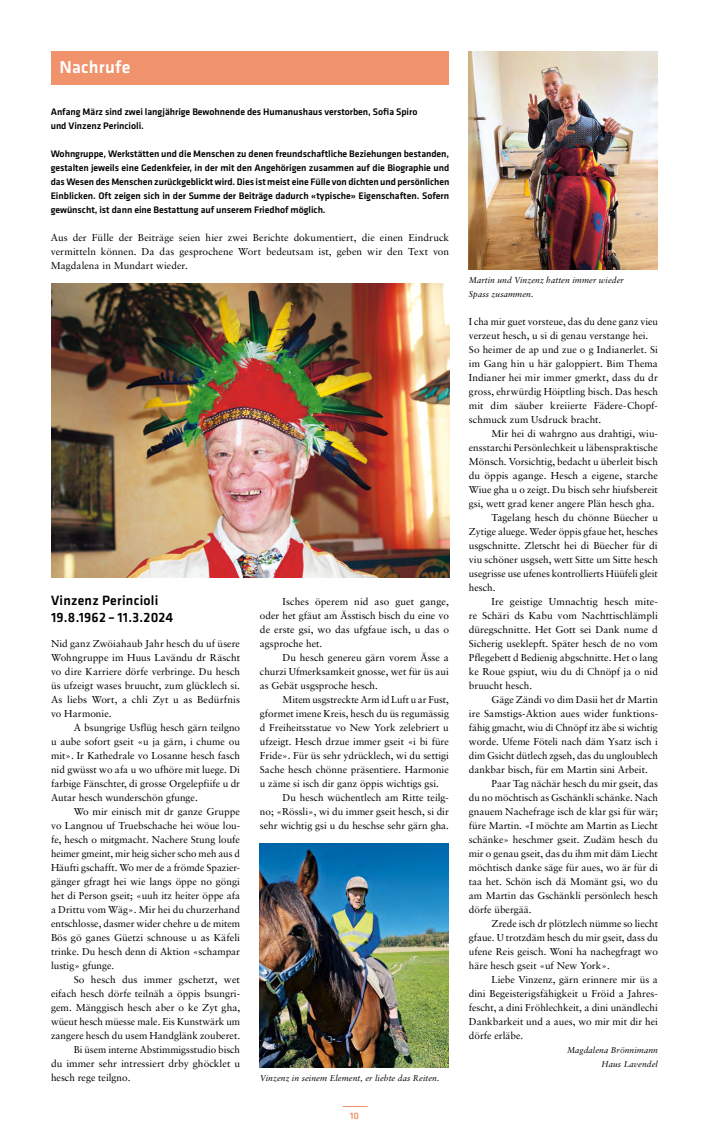
<style>
.page{position:relative;width:709px;height:1134px;background:#fff}
.page>*{position:absolute;margin:0;border:0;box-sizing:border-box;transform-origin:0 0}
.t1{font:500 18px "Klavika";letter-spacing:.01em;color:#fff}
.t2{font:500 14px/17px "Klavika";letter-spacing:.02em;color:#000}
.t3{font:10px/14px "Sabon";color:#000;text-align:justify}
.t4{font:500 9.8px/14px "Klavika";letter-spacing:-.005em;color:#000}
.t5{font:500 9.8px "Klavika";color:#f0936c}
.t6{font:italic 8.5px/14px "Sabon";letter-spacing:.01em;color:#000;text-align:right}
</style>
<div class="page">
<svg style="left:342px;top:1106px;width:26px;height:1px"></svg>
<div style="left:51px;top:51px;width:398px;height:33px;background:#f0936c"></div>
<img style="left:51px;top:283px;width:398px;height:294px">
<img style="left:469px;top:51px;width:189px;height:218px">
<img style="left:260px;top:843px;width:189px;height:224px">
<h1 class="t1" style="left:60px;top:55px;width:72px">Nachrufe</h1>
<p class="t4" style="left:51px;top:105px;width:368px">Anfang März sind zwei langjährige Bewohnende des Humanushaus verstorben, Sofia Spiro und Vinzenz Perincioli.</p>
<p class="t4" style="left:51px;top:147px;width:400px;text-align:justify">Wohngruppe, Werkstätten und die Menschen zu denen freundschaftliche Beziehungen bestanden, gestalten jeweils eine Gedenkfeier, in der mit den Angehörigen zusammen auf die Biographie und das Wesen des Menschen zurückgeblickt wird. Dies ist meist eine Fülle von dichten und persönlichen Einblicken. Oft zeigen sich in der Summe der Beiträge dadurch «typische» Eigenschaften. Sofern gewünscht, ist dann eine Bestattung auf unserem Friedhof möglich.</p>
<p class="t3" style="left:51px;top:231px;width:400px">Aus der Fülle der Beiträge seien hier zwei Berichte dokumentiert, die einen Eindruck vermitteln können. Da das gesprochene Wort bedeutsam ist, geben wir den Text von Magdalena in Mundart wieder.</p>
<h2 class="t2" style="left:51px;top:592px;width:124px">Vinzenz Perincioli<br>19.8.1962 – 11.3.2024</h2>
<p class="t3" style="left:51px;top:637px;width:190px">Nid ganz Zwöiahaub Jahr hesch du uf üsere Wohngruppe im Huus Lavändu dr Räscht vo dire Karriere dörfe verbringe. Du hesch üs ufzeigt wases bruucht, zum glücklech si.<br>As liebs Wort, a chli Zyt u as Bedürfnis vo Harmonie.</p>
<p class="t3" style="left:51px;top:721px;width:190px;text-indent:23px">A bsungrige Usflüg hesch gärn teilgno u aube sofort gseit «u ja gärn, i chume ou mit». Ir Kathedrale vo Losanne hesch fasch nid gwüsst wo afa u wo ufhöre mit luege. Di farbige Fänschter, di grosse Orgelepfiife u dr Autar hesch wunderschön gfunge.</p>
<p class="t3" style="left:51px;top:805px;width:191px;text-indent:23px">Wo mir einisch mit dr ganze Gruppe vo Langnou uf Truebschache hei wöue lou&shy;fe, hesch o mitgmacht. Nachere Stung loufe heimer gmeint, mir heig sicher scho meh aus d Häufti gschafft. Wo mer de a frömde Spazier&shy;gänger gfragt hei wie langs öppe no göngi het di Person gseit; «uuh itz heiter öppe afa a Drittu vom Wäg». Mir hei du churzerhand entschlosse, dasmer wider chehre u de mitem Bös gö ganes Güetzi schnouse u as Käfeli trinke. Du hesch denn di Aktion «schampar lustig» gfunge.</p>
<p class="t3" style="left:74px;top:973px;width:168px">So hesch dus immer gschetzt, wet</p>
<p class="t3" style="left:51px;top:987px;width:190px">eifach hesch dörfe teilnäh a öppis bsungri-</p>
<p class="t3" style="left:51px;top:1001px;width:191px">gem. Mänggisch hesch aber o ke Zyt gha,</p>
<p class="t3" style="left:51px;top:1015px;width:191px">wüeut hesch müesse male. Eis Kunstwärk um</p>
<p class="t3" style="left:51px;top:1029px;width:190px">zangere hesch du usem Handglänk zouberet.</p>
<p class="t3" style="left:74px;top:1043px;width:168px">Bi üsem interne Abstimmigsstudio bisch</p>
<p class="t3" style="left:51px;top:1057px;width:190px">du immer sehr intressiert drby ghöcklet u</p>
<p class="t3" style="left:51px;top:1071px;width:81px">hesch rege teilgno.</p>
<p class="t3" style="left:260px;top:595px;width:190px;text-indent:23px">Isches öperem nid aso guet gange, oder het gfäut am Ässtisch bisch du eine vo de erste gsi, wo das ufgfaue isch, u das o agsproche het.</p>
<p class="t3" style="left:260px;top:651px;width:190px;text-indent:23px">Du hesch genereu gärn vorem Ässe a churzi Ufmerksamkeit gnosse, wet für üs aui as Gebät usgsproche hesch.</p>
<p class="t3" style="left:260px;top:693px;width:190px;text-indent:23px">Mitem usgstreckte Arm id Luft u ar Fust, gformet imene Kreis, hesch du üs regumässig d Freiheitsstatue vo New York zelebriert u ufzeigt. Hesch drzue immer gseit «i bi füre Fride». Für üs sehr ydrücklech, wi du settigi Sache hesch chönne präsentiere. Harmonie u zäme si isch dir ganz öppis wichtigs gsi.</p>
<p class="t3" style="left:260px;top:791px;width:190px;text-indent:23px">Du hesch wüchentlech am Ritte teilg&shy;no; «Rössli», wi du immer gseit hesch, si dir sehr wichtig gsi u du heschse sehr gärn gha.</p>
<p class="t6" style="left:260px;top:1071px;width:181px">Vinzenz in seinem Element, er liebte das Reiten.</p>
<p class="t5" style="left:350px;top:1109px;width:11px">10</p>
<p class="t6" style="left:469px;top:273px;width:156px;text-align:left">Martin und Vinzenz hatten immer wieder<br>Spass zusammen.</p>
<p class="t3" style="left:469px;top:315px;width:190px;text-align:left">I cha mir guet vorsteue, das du dene ganz vieu verzeut hesch, u si di genau verstange hei.<br>So heimer de ap und zue o g Indianerlet. Si im Gang hin u här galoppiert. Bim Thema Indianer hei mir immer gmerkt, dass du dr gross, ehrwürdig Höiptling bisch. Das hesch mit dim säuber kreiierte Fädere-Chopf&shy;schmuck zum Usdruck bracht.</p>
<p class="t3" style="left:491px;top:427px;width:168px">Mir hei di wahrgno aus drahtigi, wiu-</p>
<p class="t3" style="left:469px;top:441px;width:190px">ensstarchi Persönlechkeit u läbenspraktische</p>
<p class="t3" style="left:469px;top:455px;width:190px">Mönsch. Vorsichtig, bedacht u überleit bisch</p>
<p class="t3" style="left:469px;top:469px;width:191px">du öppis agange. Hesch a eigene, starche</p>
<p class="t3" style="left:469px;top:483px;width:190px">Wiue gha u o zeigt. Du bisch sehr hiufsbereit</p>
<p class="t3" style="left:469px;top:497px;width:187px">gsi, wett grad kener angere Plän hesch gha.</p>
<p class="t3" style="left:491px;top:511px;width:168px">Tagelang hesch du chönne Büecher u</p>
<p class="t3" style="left:469px;top:525px;width:191px">Zytige aluege. Weder öppis gfaue het, hesches</p>
<p class="t3" style="left:469px;top:539px;width:190px">usgschnitte. Zletscht hei di Büecher für di</p>
<p class="t3" style="left:469px;top:553px;width:190px">viu schöner usgseh, wett Sitte um Sitte hesch</p>
<p class="t3" style="left:469px;top:567px;width:190px">usegrisse use ufenes kontrollierts Hüüfeli gleit</p>
<p class="t3" style="left:469px;top:581px;width:28px">hesch.</p>
<p class="t3" style="left:491px;top:595px;width:168px">Ire geistige Umnachtig hesch mite-</p>
<p class="t3" style="left:469px;top:609px;width:190px">re Schäri ds Kabu vom Nachttischlämpli</p>
<p class="t3" style="left:469px;top:623px;width:190px">düregschnitte. Het Gott sei Dank nume d</p>
<p class="t3" style="left:469px;top:637px;width:190px">Sicherig useklepft. Später hesch de no vom</p>
<p class="t3" style="left:469px;top:651px;width:190px">Pflegebett d Bedienig abgschnitte. Het o lang</p>
<p class="t3" style="left:469px;top:665px;width:190px">ke Roue gspiut, wiu du di Chnöpf ja o nid</p>
<p class="t3" style="left:469px;top:679px;width:65px">bruucht hesch.</p>
<p class="t3" style="left:491px;top:693px;width:168px">Gäge Zändi vo dim Dasii het dr Martin</p>
<p class="t3" style="left:469px;top:707px;width:190px">ire Samstigs-Aktion aues wider funktions-</p>
<p class="t3" style="left:469px;top:721px;width:190px">fähig gmacht, wiu di Chnöpf itz äbe si wichtig</p>
<p class="t3" style="left:469px;top:735px;width:191px">worde. Ufeme Föteli nach däm Ysatz isch i</p>
<p class="t3" style="left:469px;top:749px;width:191px">dim Gsicht dütlech zgseh, das du ungloublech</p>
<p class="t3" style="left:469px;top:763px;width:180px">dankbar bisch, für em Martin sini Arbeit.</p>
<p class="t3" style="left:491px;top:777px;width:168px">Paar Tag nächär hesch du mir gseit, das</p>
<p class="t3" style="left:469px;top:791px;width:191px">du no möchtisch as Gschänkli schänke. Nach</p>
<p class="t3" style="left:469px;top:805px;width:190px">gnauem Nachefrage isch de klar gsi für wär;</p>
<p class="t3" style="left:469px;top:819px;width:191px">füre Martin. «I möchte am Martin as Liecht</p>
<p class="t3" style="left:469px;top:833px;width:190px">schänke» heschmer gseit. Zudäm hesch du</p>
<p class="t3" style="left:469px;top:847px;width:191px">mir o genau gseit, das du ihm mit däm Liecht</p>
<p class="t3" style="left:469px;top:861px;width:191px">möchtisch danke säge für aues, wo är für di</p>
<p class="t3" style="left:469px;top:875px;width:190px">taa het. Schön isch dä Momänt gsi, wo du</p>
<p class="t3" style="left:469px;top:889px;width:190px">am Martin das Gschänkli persönlech hesch</p>
<p class="t3" style="left:469px;top:903px;width:64px">dörfe übergää.</p>
<p class="t3" style="left:491px;top:917px;width:168px">Zrede isch dr plötzlech nümme so liecht</p>
<p class="t3" style="left:469px;top:931px;width:191px">gfaue. U trotzdäm hesch du mir gseit, dass du</p>
<p class="t3" style="left:469px;top:945px;width:190px">ufene Reis geisch. Woni ha nachegfragt wo</p>
<p class="t3" style="left:469px;top:959px;width:142px">häre hesch gseit «uf New York».</p>
<p class="t3" style="left:491px;top:973px;width:168px">Liebe Vinzenz, gärn erinnere mir üs a</p>
<p class="t3" style="left:469px;top:987px;width:190px">dini Begeisterigsfähigkeit u Fröid a Jahres-</p>
<p class="t3" style="left:469px;top:1001px;width:190px">fescht, a dini Fröhlechkeit, a dini unändlechi</p>
<p class="t3" style="left:469px;top:1015px;width:190px">Dankbarkeit und a aues, wo mir mit dir hei</p>
<p class="t3" style="left:469px;top:1029px;width:56px">dörfe erläbe.</p>
<p class="t6" style="left:567px;top:1043px;width:92px">Magdalena Brönnimann<br>Haus Lavendel</p>
</div>
